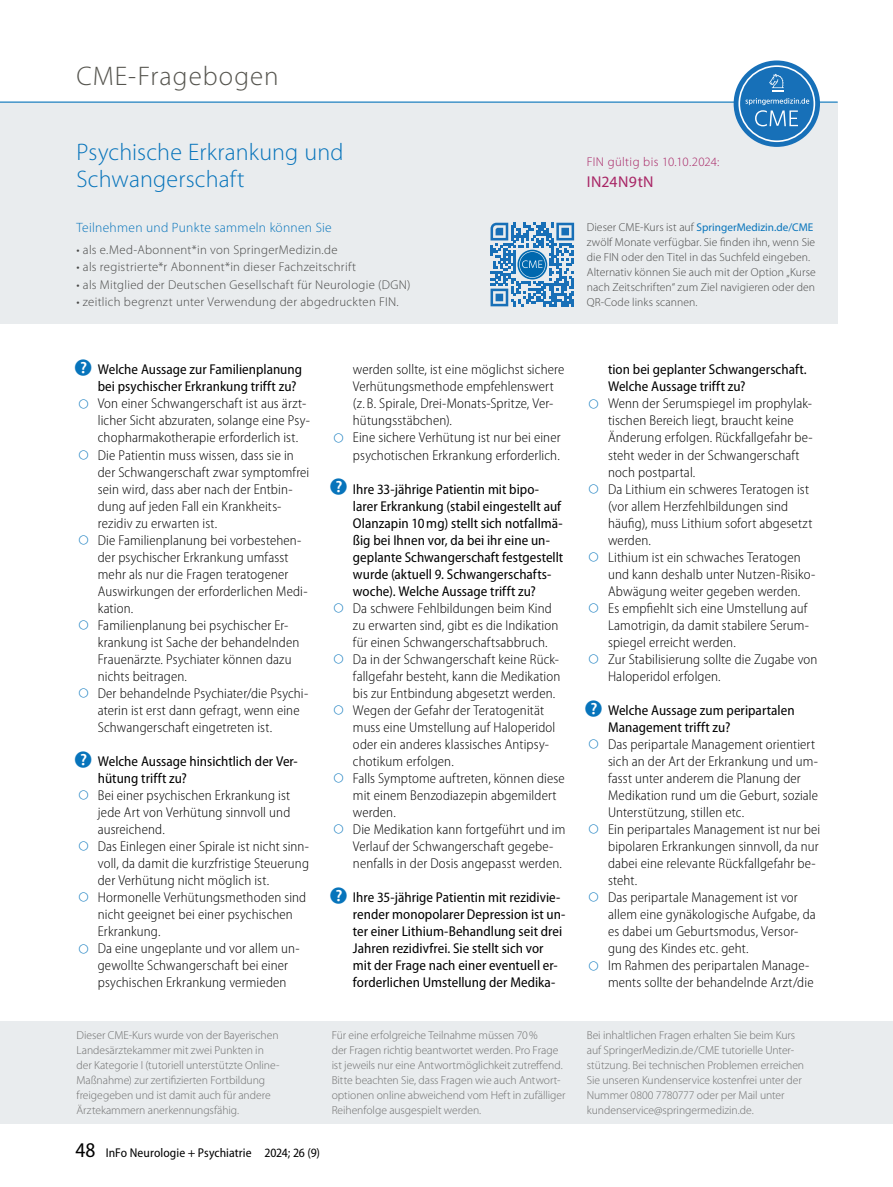
<style>
.page{position:relative;width:893px;height:1187px;background:#fff}
.page>*{position:absolute;margin:0;border:0;box-sizing:border-box;transform-origin:0 0}
.t1{font:300 27px "Myriad Pro";letter-spacing:.04em;color:#56554f}
.Para_Title_Fragebogen{font:300 24px/27px "Myriad Pro";letter-spacing:.005em;color:#0774bb}
.NoXML_FIN-Nummer{font:15.75px "Myriad Pro";letter-spacing:.025em;color:#a82565}
.t2{font:300 semi-condensed 14.25px/17px "Myriad Pro";letter-spacing:.01em;color:#000}
.t3{font:semi-condensed 14.25px/17px "Myriad Pro";color:#000}
.Para_Section_Heading_Fragebogen{font:300 13.5px "Myriad Pro";letter-spacing:.02em;color:#0774bb}
.List_unordered_1_Fragebogen{font:300 12.75px "Myriad Pro";letter-spacing:.02em;color:#484847}
.t4{font:semi-condensed 12.75px "Myriad Pro";letter-spacing:.005em;color:#000}
.NoXML_FIN{font:300 12.75px "Myriad Pro";letter-spacing:.025em;color:#a82565}
.Para_Information_Fragebogen{font:300 11.7px/15px "Myriad Pro";letter-spacing:-.005em;color:#6e6e6e}
.Para_Section_Fragebogen{font:300 11.7px/15px "Myriad Pro";letter-spacing:.005em;color:#484847}
.Para_Section_Fragebogen-2{font:11.25px "Myriad Pro";color:#0774bb}
.s1{font-weight:300;font-size:11.7px;color:#484847}
.s2{font-family:"Arial Unicode MS";font-weight:400;font-stretch:normal;font-size:16.2px;color:#0774bb}
.s3{font-size:21px}
</style>
<div class="page">
<div style="left:0;top:102px;width:838px;height:221px;background:#e9ecee"></div>
<hr style="left:0;top:101px;width:838px;height:2px;background:#0774bb">
<div style="left:0;top:1020px;width:893px;height:103px;background:#e9ecee"></div>
<div style="left:734px;top:60px;width:86px;height:87px;background:#1770b8;border-radius:50%"></div>
<svg style="left:738px;top:65px;width:77px;height:77px"></svg>
<svg style="left:490px;top:223px;width:84px;height:83px"></svg>
<h1 class="t1" style="left:77px;top:61px;width:204px">CME-Fragebogen</h1>
<p class="Para_Title_Fragebogen" style="left:77px;top:139px;width:269px">Psychische Erkrankung und<br>Schwangerschaft</p>
<p class="Para_Section_Heading_Fragebogen" style="left:77px;top:220px;width:257px">Teilnehmen und Punkte sammeln können Sie</p>
<p class="List_unordered_1_Fragebogen" style="left:77px;top:242px;width:263px">• als e.Med-Abonnent*in von SpringerMedizin.de</p>
<p class="List_unordered_1_Fragebogen" style="left:77px;top:260px;width:281px">• als registrierte*r Abonnent*in dieser Fachzeitschrift</p>
<p class="List_unordered_1_Fragebogen" style="left:77px;top:277px;width:335px">• als Mitglied der Deutschen Gesellschaft für Neurologie (DGN)</p>
<p class="List_unordered_1_Fragebogen" style="left:77px;top:295px;width:324px">• zeitlich begrenzt unter Verwendung der abgedruckten FIN.</p>
<p class="NoXML_FIN" style="left:587px;top:154px;width:134px">FIN gültig bis 10.10.2024:</p>
<p class="NoXML_FIN-Nummer" style="left:587px;top:172px;width:68px">IN24N9tN</p>
<p class="Para_Section_Fragebogen-2" style="left:587px;top:220px;width:228px"><span class="s1">Dieser CME-Kurs ist auf</span> SpringerMedizin.de/CME</p>
<p class="Para_Section_Fragebogen" style="left:587px;top:235px;width:231px">zwölf Monate verfügbar. Sie finden ihn, wenn Sie die FIN oder den Titel in das Suchfeld eingeben.<br>Alternativ können Sie auch mit der Option „Kurse nach Zeitschriften“ zum Ziel navigieren oder den QR‑Code links scannen.</p>
<p class="t3" style="left:98px;top:361px;width:206px;text-indent:-21px"><sup>?</sup> Welche Aussage zur Familienplanung bei psychischer Erkrankung trifft zu?</p>
<p class="t2" style="left:98px;top:395px;width:214px;text-indent:-19px"><span class="s2">◯</span> Von einer Schwangerschaft ist aus ärzt&shy;licher Sicht abzuraten, solange eine Psy&shy;chopharmakotherapie erforderlich ist.</p>
<p class="t2" style="left:98px;top:446px;width:213px;text-indent:-19px"><span class="s2">◯</span> Die Patientin muss wissen, dass sie in der Schwangerschaft zwar symptomfrei sein wird, dass aber nach der Entbin&shy;dung auf jeden Fall ein Krankheits&shy;rezidiv zu erwarten ist.</p>
<p class="t2" style="left:98px;top:531px;width:211px;text-indent:-19px"><span class="s2">◯</span> Die Familienplanung bei vorbestehen&shy;der psychischer Erkrankung umfasst mehr als nur die Fragen teratogener<br>Auswirkungen der erforderlichen Medi&shy;kation.</p>
<p class="t2" style="left:98px;top:616px;width:203px;text-indent:-19px"><span class="s2">◯</span> Familienplanung bei psychischer Er&shy;krankung ist Sache der behandelnden Frauenärzte. Psychiater können dazu nichts beitragen.</p>
<p class="t2" style="left:98px;top:684px;width:212px;text-indent:-19px"><span class="s2">◯</span> Der behandelnde Psychiater/die Psychi&shy;aterin ist erst dann gefragt, wenn eine<br>Schwangerschaft eingetreten ist.</p>
<p class="t3" style="left:98px;top:752px;width:202px;text-indent:-21px"><sup>?</sup> Welche Aussage hinsichtlich der Ver&shy;hütung trifft zu?</p>
<p class="t2" style="left:98px;top:786px;width:194px;text-align:justify;text-indent:-19px"><span class="s2">◯</span> Bei einer psychischen Erkrankung ist jede Art von Verhütung sinnvoll und ausreichend.</p>
<p class="t2" style="left:98px;top:838px;width:213px;text-align:justify;text-indent:-19px"><span class="s2">◯</span> Das Einlegen einer Spirale ist nicht sinn&shy;voll, da damit die kurzfristige Steuerung der Verhütung nicht möglich ist.</p>
<p class="t2" style="left:98px;top:889px;width:210px;text-indent:-19px"><span class="s2">◯</span> Hormonelle Verhütungsmethoden sind nicht geeignet bei einer psychischen<br>Erkrankung.</p>
<p class="t2" style="left:79px;top:940px;width:223px;text-align:center"><span class="s2">◯</span> Da eine ungeplante und vor allem un&shy;gewollte Schwangerschaft bei einer psychischen Erkrankung vermieden</p>
<p class="t2" style="left:353px;top:361px;width:213px">werden sollte, ist eine möglichst sichere Verhütungsmethode empfehlenswert (z. B. Spirale, Drei-Monats-Spritze, Ver&shy;hütungsstäbchen).</p>
<p class="t2" style="left:334px;top:429px;width:228px;text-align:right"><span class="s2">◯</span> Eine sichere Verhütung ist nur bei einer psychotischen Erkrankung erforderlich.</p>
<p class="t3" style="left:353px;top:480px;width:212px;text-indent:-21px"><sup>?</sup> Ihre 33-jährige Patientin mit bipo&shy;larer Erkrankung (stabil eingestellt auf Olanzapin 10mg) stellt sich notfallmä&shy;ßig bei Ihnen vor, da bei ihr eine un&shy;geplante Schwangerschaft festgestellt wurde (aktuell 9. Schwangerschafts&shy;woche). Welche Aussage trifft zu?</p>
<p class="t2" style="left:353px;top:599px;width:207px;text-indent:-19px"><span class="s2">◯</span> Da schwere Fehlbildungen beim Kind zu erwarten sind, gibt es die Indikation für einen Schwangerschaftsabbruch.</p>
<p class="t2" style="left:353px;top:650px;width:209px;text-align:justify;text-indent:-19px"><span class="s2">◯</span> Da in der Schwangerschaft keine Rück&shy;fallgefahr besteht, kann die Medikation bis zur Entbindung abgesetzt werden.</p>
<p class="t2" style="left:353px;top:701px;width:204px;text-indent:-19px"><span class="s2">◯</span> Wegen der Gefahr der Teratogenität muss eine Umstellung auf Haloperidol oder ein anderes klassisches Antipsy&shy;chotikum erfolgen.</p>
<p class="t2" style="left:353px;top:769px;width:213px;text-indent:-19px"><span class="s2">◯</span> Falls Symptome auftreten, können diese mit einem Benzodiazepin abgemildert werden.</p>
<p class="t2" style="left:353px;top:820px;width:214px;text-indent:-19px"><span class="s2">◯</span> Die Medikation kann fortgeführt und im<br>Verlauf der Schwangerschaft gegebe&shy;nenfalls in der Dosis angepasst werden.</p>
<p class="t3" style="left:353px;top:889px;width:214px;text-indent:-21px"><sup>?</sup> Ihre 35-jährige Patientin mit rezidivie&shy;render monopolarer Depression ist un&shy;ter einer Lithium-Behandlung seit drei Jahren rezidivfrei. Sie stellt sich vor mit der Frage nach einer eventuell er&shy;forderlichen Umstellung der Medika-</p>
<p class="Para_Information_Fragebogen" style="left:77px;top:1027px;width:205px">Dieser CME-Kurs wurde von der Bayerischen Landesärztekammer mit zwei Punkten in der -Kategorie I (tutoriell unterstützte Online-Maßnahme) zur zertifizierten Fortbildung freigegeben und ist damit auch für andere Ärztekammern anerkennungsfähig.</p>
<p class="t4" style="left:75px;top:1145px;width:246px"><span class="s3">48</span> InFo Neurologie + Psychiatrie 2024; 26 (9)</p>
<p class="Para_Information_Fragebogen" style="left:332px;top:1027px;width:235px">Für eine erfolgreiche Teilnahme müssen 70%<br>der Fragen richtig beantwortet werden. Pro Frage ist jeweils nur eine Antwortmöglichkeit zutreffend.<br>Bitte beachten Sie, dass Fragen wie auch Antwort&shy;optionen online abweichend vom Heft in zufälliger Reihenfolge ausgespielt werden.</p>
<p class="t3" style="left:608px;top:361px;width:200px">tion bei geplanter Schwangerschaft.<br>Welche Aussage trifft zu?</p>
<p class="t2" style="left:608px;top:395px;width:206px;text-indent:-19px"><span class="s2">◯</span> Wenn der Serumspiegel im prophylak&shy;tischen Bereich liegt, braucht keine Änderung erfolgen. Rückfallgefahr be&shy;steht weder in der Schwangerschaft noch postpartal.</p>
<p class="t2" style="left:608px;top:480px;width:206px;text-indent:-19px"><span class="s2">◯</span> Da Lithium ein schweres Teratogen ist (vor allem Herzfehlbildungen sind häufig), muss Lithium sofort abgesetzt werden.</p>
<p class="t2" style="left:608px;top:548px;width:209px;text-indent:-19px"><span class="s2">◯</span> Lithium ist ein schwaches Teratogen und kann deshalb unter Nutzen-Risiko-<br>Abwägung weiter gegeben werden.</p>
<p class="t2" style="left:608px;top:599px;width:203px;text-indent:-19px"><span class="s2">◯</span> Es empfiehlt sich eine Umstellung auf<br>Lamotrigin, da damit stabilere Serum&shy;spiegel erreicht werden.</p>
<p class="t2" style="left:608px;top:650px;width:211px;text-indent:-19px"><span class="s2">◯</span> Zur Stabilisierung sollte die Zugabe von<br>Haloperidol erfolgen.</p>
<p class="t3" style="left:608px;top:701px;width:188px;text-indent:-21px"><sup>?</sup> Welche Aussage zum peripartalen<br>Management trifft zu?</p>
<p class="t2" style="left:608px;top:735px;width:212px;text-indent:-19px"><span class="s2">◯</span> Das peripartale Management orientiert sich an der Art der Erkrankung und um&shy;fasst unter anderem die Planung der Medikation rund um die Geburt, soziale Unterstützung, stillen etc.</p>
<p class="t2" style="left:608px;top:820px;width:214px;text-indent:-19px"><span class="s2">◯</span> Ein peripartales Management ist nur bei bipolaren Erkrankungen sinnvoll, da nur dabei eine relevante Rückfallgefahr be&shy;steht.</p>
<p class="t2" style="left:608px;top:889px;width:209px;text-indent:-19px"><span class="s2">◯</span> Das peripartale Management ist vor allem eine gynäkologische Aufgabe, da es dabei um Geburtsmodus, Versor&shy;gung des Kindes etc. geht.</p>
<p class="t2" style="left:589px;top:957px;width:226px;text-align:right"><span class="s2">◯</span> Im Rahmen des peripartalen Manage&shy;ments sollte der behandelnde Arzt/die</p>
<p class="Para_Information_Fragebogen" style="left:587px;top:1027px;width:219px">Bei inhaltlichen Fragen erhalten Sie beim Kurs auf SpringerMedizin.de/CME tutorielle Unter&shy;stützung. Bei technischen Problemen erreichen Sie -unseren Kundenservice kostenfrei unter der Nummer 0800 7780777 oder per Mail unter kundenservice@springermedizin.de.</p>
</div>
